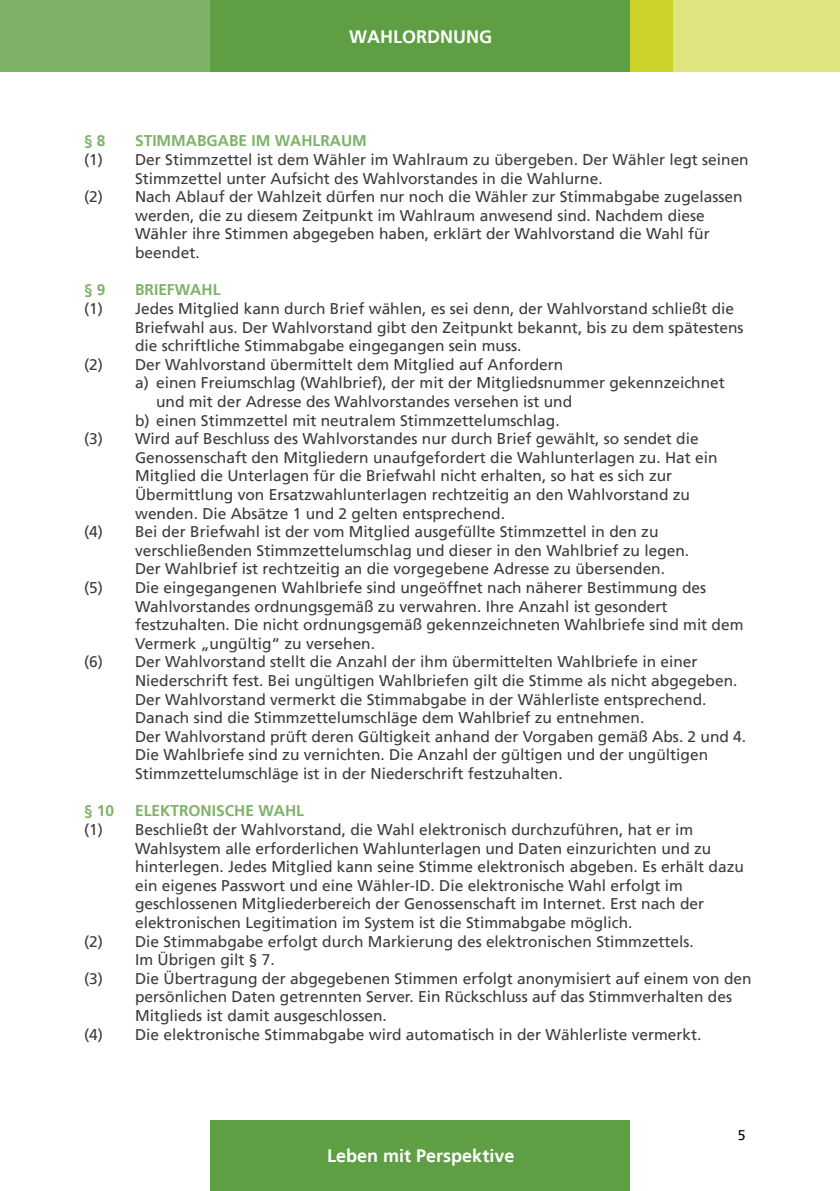
<style>
.page{position:relative;width:840px;height:1191px;background:#fff}
.page>*{position:absolute;margin:0;border:0;box-sizing:border-box;transform-origin:0 0}
.t1{font:700 18px "Frutiger LT";color:#fff}
.t2{font:15.6px "Frutiger LT";color:#3c3c3b}
.t3{font:700 15.6px "Frutiger LT";color:#7eb269}
.t4{font:14px "Frutiger LT";color:#000}
</style>
<div class="page">
<div style="left:672px;top:0;width:167px;height:72px;background:#dfe480"></div>
<div style="left:629px;top:0;width:43px;height:72px;background:#cad22b"></div>
<div style="left:0;top:0;width:210px;height:72px;background:#7eb269"></div>
<div style="left:210px;top:1120px;width:419px;height:71px;background:#5e9f43"></div>
<div style="left:210px;top:0;width:419px;height:72px;background:#5e9f43"></div>
<p class="t1" style="left:349px;top:26px;width:144px">WAHLORDNUNG</p>
<p class="t3" style="left:84px;top:132px;width:23px">§ 8</p>
<p class="t3" style="left:135px;top:132px;width:233px">STIMMABGABE IM WAHLRAUM</p>
<p class="t2" style="left:84px;top:150px;width:666px">(1) Der Stimmzettel ist dem Wähler im Wahlraum zu übergeben. Der Wähler legt seinen</p>
<p class="t2" style="left:135px;top:169px;width:469px">Stimmzettel unter Aufsicht des Wahlvorstandes in die Wahlurne.</p>
<p class="t2" style="left:84px;top:188px;width:659px">(2) Nach Ablauf der Wahlzeit dürfen nur noch die Wähler zur Stimmabgabe zugelassen</p>
<p class="t2" style="left:135px;top:206px;width:571px">werden, die zu diesem Zeitpunkt im Wahlraum anwesend sind. Nachdem diese</p>
<p class="t2" style="left:135px;top:225px;width:575px">Wähler ihre Stimmen abgegeben haben, erklärt der Wahlvorstand die Wahl für</p>
<p class="t2" style="left:135px;top:243px;width:66px">beendet.</p>
<p class="t3" style="left:84px;top:281px;width:23px">§ 9</p>
<p class="t3" style="left:135px;top:281px;width:87px">BRIEFWAHL</p>
<p class="t2" style="left:84px;top:299px;width:651px">(1) Jedes Mitglied kann durch Brief wählen, es sei denn, der Wahlvorstand schließt die</p>
<p class="t2" style="left:135px;top:318px;width:609px">Briefwahl aus. Der Wahlvorstand gibt den Zeitpunkt bekannt, bis zu dem spätestens</p>
<p class="t2" style="left:135px;top:336px;width:387px">die schriftliche Stimmabgabe eingegangen sein muss.</p>
<p class="t2" style="left:84px;top:355px;width:480px">(2) Der Wahlvorstand übermittelt dem Mitglied auf Anfordern</p>
<p class="t2" style="left:135px;top:374px;width:591px">a) einen Freiumschlag (Wahlbrief), der mit der Mitgliedsnummer gekennzeichnet</p>
<p class="t2" style="left:156px;top:392px;width:417px">und mit der Adresse des Wahlvorstandes versehen ist und</p>
<p class="t2" style="left:135px;top:411px;width:426px">b) einen Stimmzettel mit neutralem Stimmzettelumschlag.</p>
<p class="t2" style="left:84px;top:429px;width:616px">(3) Wird auf Beschluss des Wahlvorstandes nur durch Brief gewählt, so sendet die</p>
<p class="t2" style="left:135px;top:448px;width:583px">Genossenschaft den Mitgliedern unaufgefordert die Wahlunterlagen zu. Hat ein</p>
<p class="t2" style="left:135px;top:467px;width:538px">Mitglied die Unterlagen für die Briefwahl nicht erhalten, so hat es sich zur</p>
<p class="t2" style="left:135px;top:485px;width:556px">Übermittlung von Ersatzwahlunterlagen rechtzeitig an den Wahlvorstand zu</p>
<p class="t2" style="left:135px;top:504px;width:371px">wenden. Die Absätze 1 und 2 gelten entsprechend.</p>
<p class="t2" style="left:84px;top:522px;width:575px">(4) Bei der Briefwahl ist der vom Mitglied ausgefüllte Stimmzettel in den zu</p>
<p class="t2" style="left:135px;top:541px;width:555px">verschließenden Stimmzettelumschlag und dieser in den Wahlbrief zu legen.</p>
<p class="t2" style="left:135px;top:560px;width:531px">Der Wahlbrief ist rechtzeitig an die vorgegebene Adresse zu übersenden.</p>
<p class="t2" style="left:84px;top:578px;width:623px">(5) Die eingegangenen Wahlbriefe sind ungeöffnet nach näherer Bestimmung des</p>
<p class="t2" style="left:135px;top:597px;width:533px">Wahlvorstandes ordnungsgemäß zu verwahren. Ihre Anzahl ist gesondert</p>
<p class="t2" style="left:135px;top:615px;width:609px">festzuhalten. Die nicht ordnungsgemäß gekennzeichneten Wahlbriefe sind mit dem</p>
<p class="t2" style="left:135px;top:634px;width:241px">Vermerk „ungültig“ zu versehen.</p>
<p class="t2" style="left:84px;top:653px;width:614px">(6) Der Wahlvorstand stellt die Anzahl der ihm übermittelten Wahlbriefe in einer</p>
<p class="t2" style="left:135px;top:671px;width:603px">Niederschrift fest. Bei ungültigen Wahlbriefen gilt die Stimme als nicht abgegeben.</p>
<p class="t2" style="left:135px;top:690px;width:572px">Der Wahlvorstand vermerkt die Stimmabgabe in der Wählerliste entsprechend.</p>
<p class="t2" style="left:135px;top:708px;width:510px">Danach sind die Stimmzettelumschläge dem Wahlbrief zu entnehmen.</p>
<p class="t2" style="left:135px;top:727px;width:612px">Der Wahlvorstand prüft deren Gültigkeit anhand der Vorgaben gemäß Abs. 2 und 4.</p>
<p class="t2" style="left:135px;top:746px;width:574px">Die Wahlbriefe sind zu vernichten. Die Anzahl der gültigen und der ungültigen</p>
<p class="t2" style="left:135px;top:764px;width:429px">Stimmzettelumschläge ist in der Niederschrift festzuhalten.</p>
<p class="t3" style="left:84px;top:801px;width:32px">§ 10</p>
<p class="t3" style="left:135px;top:801px;width:170px">ELEKTRONISCHE WAHL</p>
<p class="t2" style="left:84px;top:820px;width:610px">(1) Beschließt der Wahlvorstand, die Wahl elektronisch durchzuführen, hat er im</p>
<p class="t2" style="left:135px;top:839px;width:577px">Wahlsystem alle erforderlichen Wahlunterlagen und Daten einzurichten und zu</p>
<p class="t2" style="left:135px;top:857px;width:610px">hinterlegen. Jedes Mitglied kann seine Stimme elektronisch abgeben. Es erhält dazu</p>
<p class="t2" style="left:135px;top:876px;width:549px">ein eigenes Passwort und eine Wähler-ID. Die elektronische Wahl erfolgt im</p>
<p class="t2" style="left:135px;top:894px;width:570px">geschlossenen Mitgliederbereich der Genossenschaft im Internet. Erst nach der</p>
<p class="t2" style="left:135px;top:913px;width:498px">elektronischen Legitimation im System ist die Stimmabgabe möglich.</p>
<p class="t2" style="left:84px;top:932px;width:611px">(2) Die Stimmabgabe erfolgt durch Markierung des elektronischen Stimmzettels.</p>
<p class="t2" style="left:135px;top:950px;width:141px">Im Übrigen gilt § 7.</p>
<p class="t2" style="left:84px;top:969px;width:668px">(3) Die Übertragung der abgegebenen Stimmen erfolgt anonymisiert auf einem von den</p>
<p class="t2" style="left:135px;top:987px;width:598px">persönlichen Daten getrennten Server. Ein Rückschluss auf das Stimmverhalten des</p>
<p class="t2" style="left:135px;top:1006px;width:253px">Mitglieds ist damit ausgeschlossen.</p>
<p class="t2" style="left:84px;top:1025px;width:618px">(4) Die elektronische Stimmabgabe wird automatisch in der Wählerliste vermerkt.</p>
<p class="t1" style="left:327px;top:1145px;width:189px">Leben mit Perspektive</p>
<p class="t4" style="left:737px;top:1126px;width:9px">5</p>
</div>
